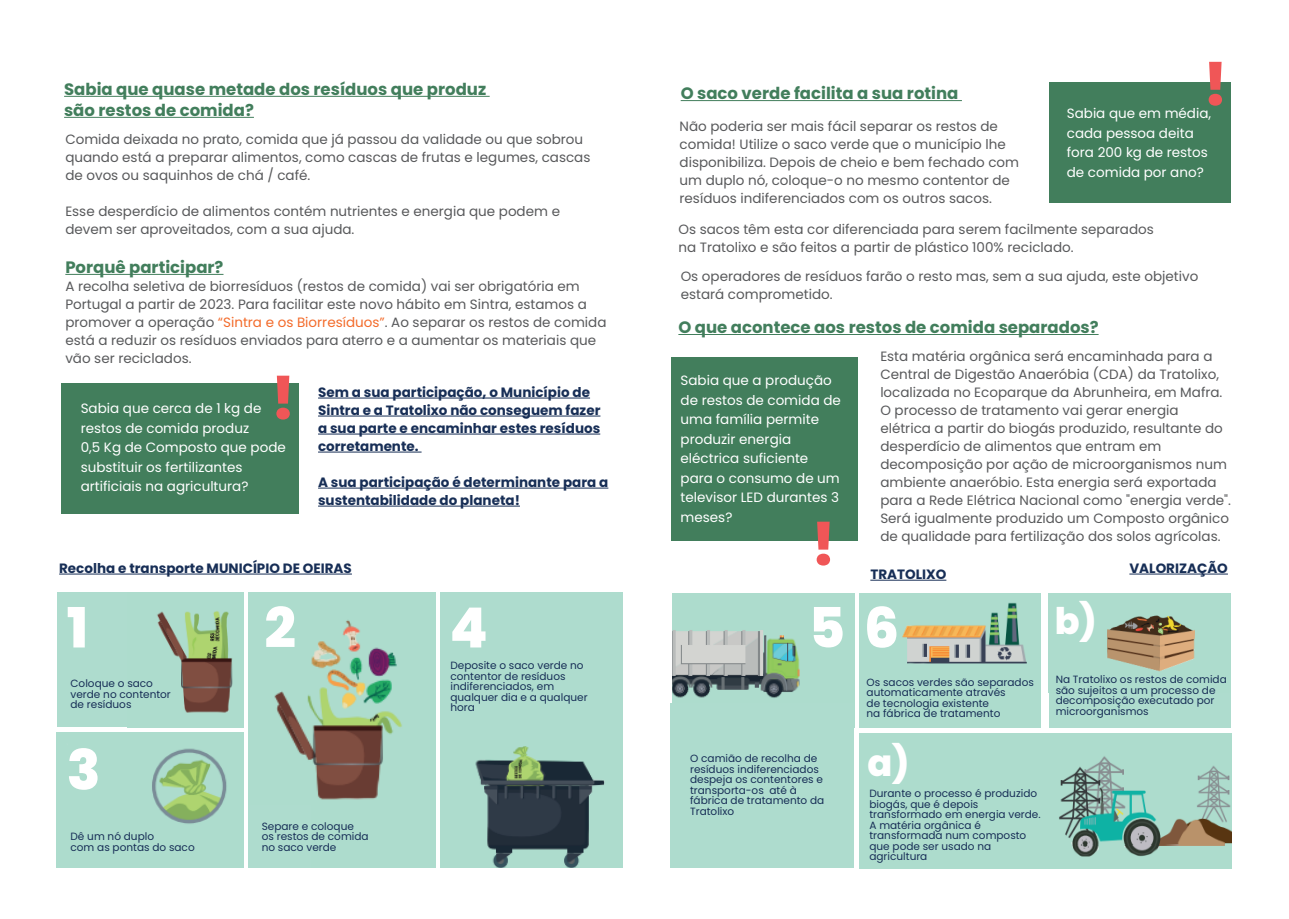
<style>
.page{position:relative;width:1289px;height:919px;background:#fff}
.page>*{position:absolute;margin:0;border:0;box-sizing:border-box;transform-origin:0 0}
.t1{font:800 58.5px "Poppins";color:#f05657}
.t2{font:800 55.35px "Poppins";color:#fff}
.t3{font:800 36.6px "Poppins";color:#fff}
.t4{font:700 16.5px/21px "Poppins";color:#427e5c}
.t5{font:13.5px/18px "Poppins";color:#58595b}
.t6{font:13.5px/19.5px "Poppins";color:#fff}
.t7{font:700 13.5px/18px "Poppins";color:#172e56}
.t8{font:10.5px/10.5px "Poppins";color:#172e56}
.s1{color:#f36b2b}
</style>
<div class="page">
<img style="left:441px;top:739px;width:181px;height:128px">
<img style="left:672px;top:593px;width:182px;height:109px">
<img style="left:859px;top:593px;width:181px;height:135px">
<img style="left:859px;top:733px;width:372px;height:135px">
<div style="left:1048px;top:593px;width:182px;height:135px;background:#aedcce"></div>
<img style="left:1107px;top:615px;width:88px;height:57px">
<div style="left:57px;top:592px;width:187px;height:135px;background:#aedcce"></div>
<img style="left:157px;top:611px;width:76px;height:102px">
<img style="left:249px;top:592px;width:186px;height:275px">
<hr style="left:65px;top:274px;width:158px;height:1px;background:#427e5c">
<hr style="left:680px;top:100px;width:281px;height:1px;background:#427e5c">
<hr style="left:678px;top:334px;width:420px;height:1px;background:#427e5c">
<div style="left:1049px;top:82px;width:181px;height:121px;background:#427e5c"></div>
<div style="left:62px;top:383px;width:237px;height:130px;background:#427e5c"></div>
<hr style="left:64px;top:96px;width:425px;height:1px;background:#427e5c">
<hr style="left:64px;top:117px;width:190px;height:1px;background:#427e5c">
<hr style="left:318px;top:397px;width:272px;height:1px;background:#172e56">
<hr style="left:318px;top:415px;width:282px;height:1px;background:#172e56">
<hr style="left:318px;top:433px;width:282px;height:1px;background:#172e56">
<hr style="left:318px;top:451px;width:103px;height:1px;background:#172e56">
<hr style="left:318px;top:487px;width:290px;height:1px;background:#172e56">
<hr style="left:318px;top:505px;width:202px;height:1px;background:#172e56">
<hr style="left:59px;top:573px;width:293px;height:1px;background:#172e56">
<hr style="left:870px;top:579px;width:76px;height:1px;background:#172e56">
<hr style="left:1129px;top:573px;width:98px;height:1px;background:#172e56">
<div style="left:440px;top:592px;width:182px;height:147px;background:#aedcce"></div>
<div style="left:670px;top:702px;width:184px;height:165px;background:#aedcce"></div>
<div style="left:249px;top:805px;width:62px;height:62px;background:#aedcce"></div>
<img style="left:57px;top:732px;width:186px;height:135px">
<div style="left:671px;top:357px;width:186px;height:183px;background:#427e5c"></div>
<h1 class="t1" style="left:1202px;top:51px;width:26px">!</h1>
<p class="t4" style="left:64px;top:78px;width:423px">Sabia que quase metade dos resíduos que produz são restos de comida?</p>
<p class="t4" style="left:680px;top:83px;width:279px">O saco verde facilita a sua rotina</p>
<p class="t6" style="left:1066px;top:104px;width:146px">Sabia que em média, cada pessoa deita fora 200 kg de restos de comida por ano?</p>
<p class="t5" style="left:679px;top:117px;width:341px">Não poderia ser mais fácil separar os restos de comida! Utilize o saco verde que o município lhe disponibiliza. Depois de cheio e bem fechado com um duplo nó, coloque-o no mesmo contentor de resíduos indiferenciados com os outros sacos.</p>
<p class="t5" style="left:678px;top:220px;width:477px">Os sacos têm esta cor diferenciada para serem facilmente separados na Tratolixo e são feitos a partir de plástico 100% reciclado.</p>
<p class="t5" style="left:65px;top:130px;width:526px">Comida deixada no prato, comida que já passou da validade ou que sobrou quando está a preparar alimentos, como cascas de frutas e legumes, cascas de ovos ou saquinhos de chá / café.</p>
<p class="t5" style="left:65px;top:202px;width:496px">Esse desperdício de alimentos contém nutrientes e energia que podem e devem ser aproveitados, com a sua ajuda.</p>
<p class="t4" style="left:65px;top:256px;width:160px">Porquê participar?</p>
<p class="t5" style="left:65px;top:277px;width:542px">A recolha seletiva de biorresíduos (restos de comida) vai ser obrigatória em Portugal a partir de 2023. Para facilitar este novo hábito em Sintra, estamos a promover a operação <span class="s1">“Sintra e os Biorresíduos”</span>. Ao separar os restos de comida está a reduzir os resíduos enviados para aterro e a aumentar os materiais que vão ser reciclados.</p>
<p class="t5" style="left:680px;top:267px;width:519px">Os operadores de resíduos farão o resto mas, sem a sua ajuda, este objetivo estará comprometido.</p>
<p class="t4" style="left:678px;top:316px;width:421px">O que acontece aos restos de comida separados?</p>
<p class="t5" style="left:880px;top:347px;width:352px">Esta matéria orgânica será encaminhada para a Central de Digestão Anaeróbia (CDA) da Tratolixo, localizada no Ecoparque da Abrunheira, em Mafra.<br>O processo de tratamento vai gerar energia elétrica a partir do biogás produzido, resultante do desperdício de alimentos que entram em decomposição por ação de microorganismos num ambiente anaeróbio. Esta energia será exportada para a Rede Elétrica Nacional como "energia verde".<br>Será igualmente produzido um Composto orgânico de qualidade para fertilização dos solos agrícolas.</p>
<p class="t6" style="left:680px;top:371px;width:162px">Sabia que a produção de restos de comida de uma família permite produzir energia eléctrica suficiente para o consumo de um televisor LED durantes 3 meses?</p>
<h1 class="t1" style="left:811px;top:510px;width:26px">!</h1>
<h1 class="t1" style="left:271px;top:364px;width:26px">!</h1>
<p class="t7" style="left:318px;top:383px;width:284px">Sem a sua participação, o Município de Sintra e a Tratolixo não conseguem fazer a sua parte e encaminhar estes resíduos corretamente.</p>
<p class="t7" style="left:318px;top:473px;width:292px">A sua participação é determinante para a sustentabilidade do planeta!</p>
<p class="t6" style="left:81px;top:399px;width:207px">Sabia que cerca de 1 kg de restos de comida produz<br>0,5 Kg de Composto que pode substituir os fertilizantes artificiais na agricultura?</p>
<p class="t7" style="left:59px;top:559px;width:294px">Recolha e transporte MUNICÍPIO DE OEIRAS</p>
<p class="t7" style="left:870px;top:565px;width:78px">TRATOLIXO</p>
<p class="t7" style="left:1129px;top:559px;width:100px">VALORIZAÇÃO</p>
<h2 class="t2" style="left:67px;top:596px;width:23px">1</h2>
<h2 class="t2" style="left:264px;top:596px;width:33px">2</h2>
<h2 class="t2" style="left:449px;top:596px;width:40px">4</h2>
<h2 class="t2" style="left:808px;top:596px;width:92px">5 6</h2>
<h3 class="t3" style="left:1054px;top:600px;width:44px">b)</h3>
<p class="t8" style="left:450px;top:660px;width:139px">Deposite o saco verde no contentor de resíduos indiferenciados, em qualquer dia e a qualquer hora</p>
<p class="t8" style="left:71px;top:678px;width:102px">Coloque o saco verde no contentor de resíduos</p>
<p class="t8" style="left:1055px;top:674px;width:173px">Na Tratolixo os restos de comida são sujeitos a um processo de decomposição executado por microorganismos</p>
<p class="t8" style="left:866px;top:676px;width:169px">Os sacos verdes são separados automaticamente através<br>de tecnologia existente<br>na fábrica de tratamento</p>
<h2 class="t2" style="left:67px;top:738px;width:35px">3</h2>
<p class="t8" style="left:71px;top:831px;width:126px">Dê um nó duplo<br>com as pontas do saco</p>
<p class="t8" style="left:262px;top:820px;width:108px">Separe e coloque os restos de comida no saco verde</p>
<p class="t8" style="left:690px;top:753px;width:136px">O camião de recolha de resíduos indiferenciados despeja os contentores e transporta-os até à fábrica de tratamento da<br>Tratolixo</p>
<h3 class="t3" style="left:867px;top:741px;width:44px">a)</h3>
<p class="t8" style="left:869px;top:788px;width:173px">Durante o processo é produzido biogás, que é depois transformado em energia verde.<br>A matéria orgânica é transformada num composto que pode ser usado na agricultura</p>
</div>
